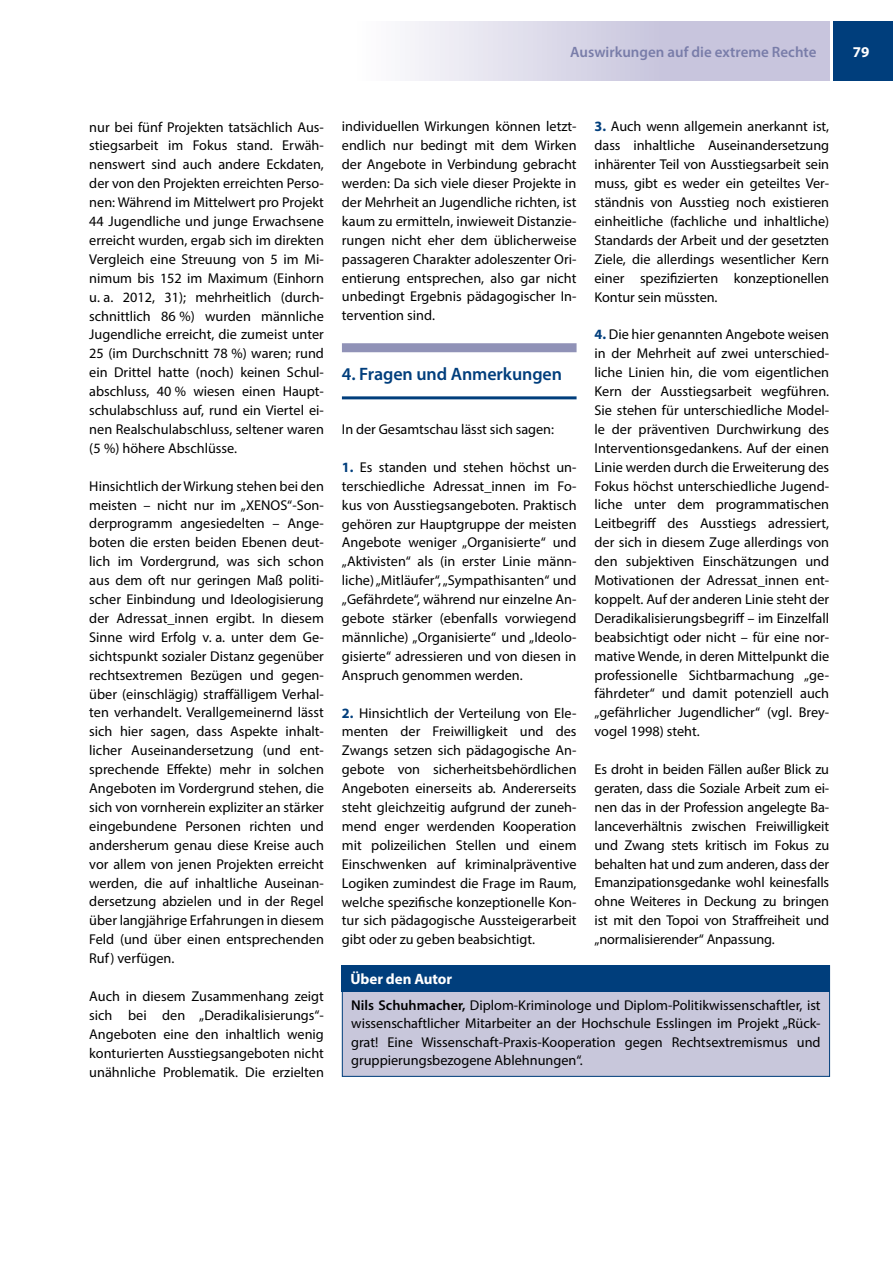
<style>
.page{position:relative;width:893px;height:1263px;background:#fff}
.page>*{position:absolute;margin:0;border:0;box-sizing:border-box;transform-origin:0 0}
.t1{font:600 18px "Myriad Pro";letter-spacing:-.005em;color:#003e7c}
.t2{font:600 15px "Myriad Pro";color:#797da9}
.t3{font:700 15px "Myriad Pro";letter-spacing:-.005em;color:#fff}
.t4{font:14.25px/18.9px "Myriad Pro";color:#000;text-align:justify}
.s1{font-weight:700;color:#003e7c}
.s2{font-weight:600}
</style>
<div class="page">
<div style="left:833px;top:21px;width:60px;height:60px;background:#003e7c"></div>
<div style="left:353px;top:21px;width:476px;height:60px;background:linear-gradient(to right,#f8f8fb,#bcb8d5)"></div>
<div style="left:342px;top:343px;width:235px;height:9px;background:#9092b7"></div>
<hr style="left:342px;top:396px;width:235px;height:3px;background:#003e7c">
<div style="left:342px;top:966px;width:488px;height:110px;background:#c8c7db"></div>
<div style="left:342px;top:965px;width:488px;height:112px;border:1px solid #003e7c"></div>
<div style="left:342px;top:965px;width:488px;height:26px;background:#003e7c"></div>
<p class="t2" style="left:570px;top:42px;width:248px">Auswirkungen auf die extreme Rechte</p>
<p class="t3" style="left:853px;top:42px;width:18px">79</p>
<p class="t4" style="left:89px;top:117px;width:236px">nur bei fünf Projekten tatsächlich Aus&shy;stiegsarbeit im Fokus stand. Erwäh&shy;nenswert sind auch andere Eckdaten, der von den Projekten erreichten Perso&shy;nen: Während im Mittelwert pro Projekt 44 Jugendliche und junge Erwachsene erreicht wurden, ergab sich im direkten Vergleich eine Streuung von 5 im Mi&shy;nimum bis 152 im Maximum (Einhorn u. a. 2012, 31); mehrheitlich (durch&shy;schnittlich 86 %) wurden männliche Jugendliche erreicht, die zumeist unter 25 (im Durchschnitt 78 %) waren; rund ein Drittel hatte (noch) keinen Schul&shy;abschluss, 40 % wiesen einen Haupt&shy;schulabschluss auf, rund ein Viertel ei&shy;nen Realschulabschluss, seltener waren (5 %) höhere Abschlüsse.</p>
<p class="t4" style="left:89px;top:476px;width:236px">Hinsichtlich der Wirkung stehen bei den meisten – nicht nur im „XENOS“-Son&shy;derprogramm angesiedelten – Ange&shy;boten die ersten beiden Ebenen deut&shy;lich im Vordergrund, was sich schon aus dem oft nur geringen Maß politi&shy;scher Einbindung und Ideologisierung der Adressat_innen ergibt. In diesem Sinne wird Erfolg v. a. unter dem Ge&shy;sichtspunkt sozialer Distanz gegenüber rechtsextremen Bezügen und gegen&shy;über (einschlägig) straffälligem Verhal&shy;ten verhandelt. Verallgemeinernd lässt sich hier sagen, dass Aspekte inhalt&shy;licher Auseinandersetzung (und ent&shy;sprechende Effekte) mehr in solchen Angeboten im Vordergrund stehen, die sich von vornherein expliziter an stärker eingebundene Personen richten und andersherum genau diese Kreise auch vor allem von jenen Projekten erreicht werden, die auf inhaltliche Auseinan&shy;dersetzung abzielen und in der Regel über langjährige Erfahrungen in diesem Feld (und über einen entsprechenden Ruf) verfügen.</p>
<p class="t4" style="left:89px;top:986px;width:236px">Auch in diesem Zusammenhang zeigt sich bei den „Deradikalisierungs“- Angeboten eine den inhaltlich wenig konturierten Ausstiegsangeboten nicht unähnliche Problematik. Die erzielten</p>
<p class="t4" style="left:342px;top:117px;width:236px">individuellen Wirkungen können letzt&shy;endlich nur bedingt mit dem Wirken der Angebote in Verbindung gebracht werden: Da sich viele dieser Projekte in der Mehrheit an Jugendliche richten, ist kaum zu ermitteln, inwieweit Distanzie&shy;rungen nicht eher dem üblicherweise passageren Charakter adoleszenter Ori&shy;entierung entsprechen, also gar nicht unbedingt Ergebnis pädagogischer In&shy;tervention sind.</p>
<p class="t1" style="left:342px;top:363px;width:222px">4. Fragen und Anmerkungen</p>
<p class="t4" style="left:342px;top:420px;width:214px">In der Gesamtschau lässt sich sagen:</p>
<p class="t4" style="left:342px;top:457px;width:236px"><span class="s1">1.</span> Es standen und stehen höchst un&shy;terschiedliche Adressat_innen im Fo&shy;kus von Ausstiegsangeboten. Praktisch gehören zur Hauptgruppe der meisten Angebote weniger „Organisierte“ und „Aktivisten“ als (in erster Linie männ&shy;liche) „Mitläufer“, „Sympathisanten“ und „Gefährdete“, während nur einzelne An&shy;gebote stärker (ebenfalls vorwiegend männliche) „Organisierte“ und „Ideolo&shy;gisierte“ adressieren und von diesen in Anspruch genommen werden.</p>
<p class="t4" style="left:342px;top:703px;width:236px"><span class="s1">2.</span> Hinsichtlich der Verteilung von Ele&shy;menten der Freiwilligkeit und des Zwangs setzen sich pädagogische An&shy;gebote von sicherheitsbehördlichen Angeboten einerseits ab. Andererseits steht gleichzeitig aufgrund der zuneh&shy;mend enger werdenden Kooperation mit polizeilichen Stellen und einem Einschwenken auf kriminalpräventive Logiken zumindest die Frage im Raum, welche spezifische konzeptionelle Kon&shy;tur sich pädagogische Aussteigerarbeit gibt oder zu geben beabsichtigt.</p>
<p class="t3" style="left:350px;top:969px;width:103px">Über den Autor</p>
<p class="t4" style="left:595px;top:117px;width:236px"><span class="s1">3.</span> Auch wenn allgemein anerkannt ist, dass inhaltliche Auseinandersetzung inhärenter Teil von Ausstiegsarbeit sein muss, gibt es weder ein geteiltes Ver&shy;ständnis von Ausstieg noch existieren einheitliche (fachliche und inhaltliche)<br>Standards der Arbeit und der gesetzten Ziele, die allerdings wesentlicher Kern einer spezifizierten konzeptionellen Kontur sein müssten.</p>
<p class="t4" style="left:595px;top:325px;width:236px"><span class="s1">4.</span> Die hier genannten Angebote weisen in der Mehrheit auf zwei unterschied&shy;liche Linien hin, die vom eigentlichen Kern der Ausstiegsarbeit wegführen.<br>Sie stehen für unterschiedliche Model&shy;le der präventiven Durchwirkung des Interventionsgedankens. Auf der einen Linie werden durch die Erweiterung des Fokus höchst unterschiedliche Jugend&shy;liche unter dem programmatischen Leitbegriff des Ausstiegs adressiert, der sich in diesem Zuge allerdings von den subjektiven Einschätzungen und Motivationen der Adressat_innen ent&shy;koppelt. Auf der anderen Linie steht der Deradikalisierungsbegriff – im Einzelfall beabsichtigt oder nicht – für eine nor&shy;mative Wende, in deren Mittelpunkt die professionelle Sichtbarmachung „ge&shy;fährdeter“ und damit potenziell auch „gefährlicher Jugendlicher“ (vgl. Brey&shy;vogel 1998) steht.</p>
<p class="t4" style="left:595px;top:760px;width:236px">Es droht in beiden Fällen außer Blick zu geraten, dass die Soziale Arbeit zum ei&shy;nen das in der Profession angelegte Ba&shy;lanceverhältnis zwischen Freiwilligkeit und Zwang stets kritisch im Fokus zu behalten hat und zum anderen, dass der Emanzipationsgedanke wohl keinesfalls ohne Weiteres in Deckung zu bringen ist mit den Topoi von Straffreiheit und „normalisierender“ Anpassung.</p>
<p class="t4" style="left:351px;top:996px;width:471px;line-height:18px"><span class="s2">Nils Schuhmacher,</span> Diplom-Kriminologe und Diplom-Politikwissenschaftler, ist wissenschaftlicher Mitarbeiter an der Hochschule Esslingen im Projekt „Rück&shy;grat! Eine Wissenschaft-Praxis-Kooperation gegen Rechtsextremismus und gruppierungsbezogene Ablehnungen“.</p>
</div>
